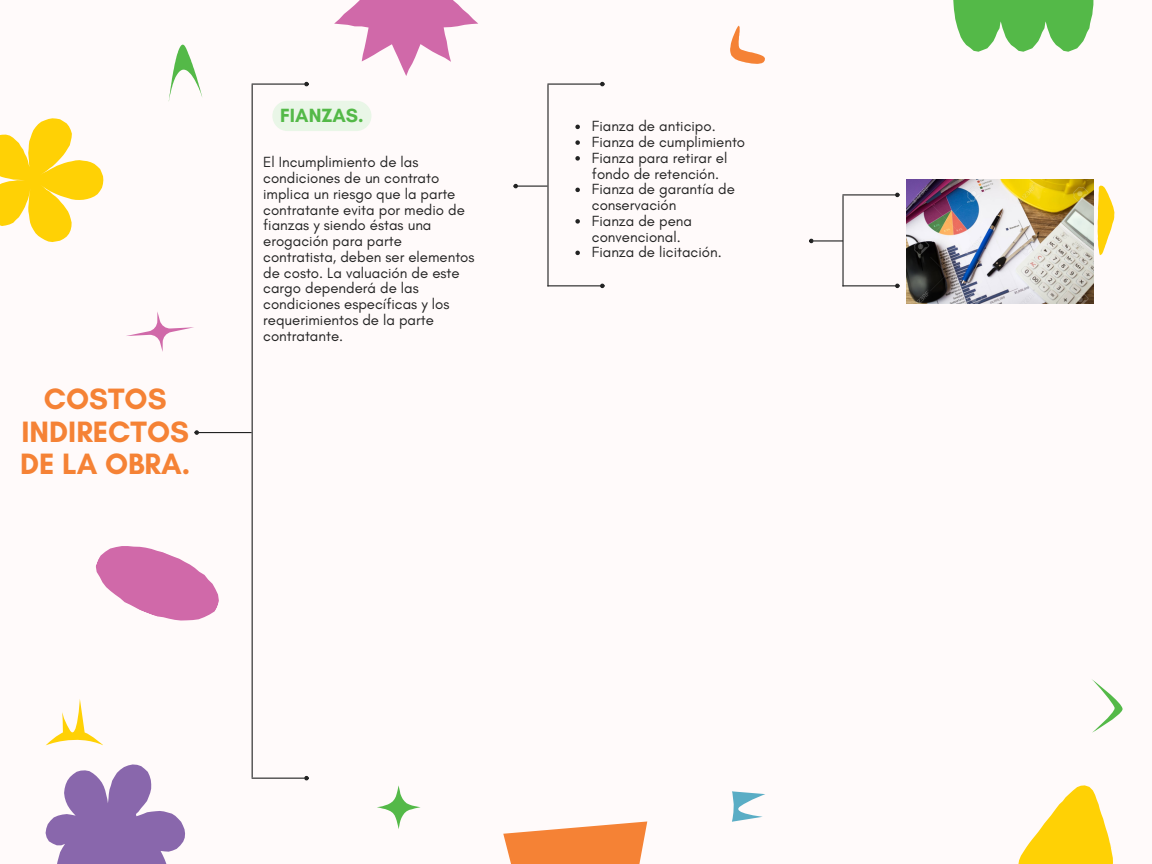
<style>
.page{position:relative;width:1152px;height:864px;background:#fffafa}
.page>*{position:absolute;margin:0;border:0;box-sizing:border-box;transform-origin:0 0}
.t1{font:700 30px/32.7px "Glacial Indifference";color:#f58235;text-align:center}
.t2{font:700 19.5px "Glacial Indifference";color:#54b948}
.t3{font:15px/15.8px "Glacial Indifference";color:#222}
</style>
<div class="page">
<hr style="left:252px;top:85px;width:1px;height:693px;background:#222">
<hr style="left:252px;top:84px;width:53px;height:1px;background:#222">
<svg style="left:304px;top:82px;width:5px;height:4px"></svg>
<hr style="left:252px;top:778px;width:53px;height:1px;background:#222">
<svg style="left:304px;top:776px;width:5px;height:4px"></svg>
<hr style="left:199px;top:432px;width:53px;height:1px;background:#222">
<svg style="left:194px;top:430px;width:5px;height:5px"></svg>
<hr style="left:547px;top:85px;width:2px;height:201px;background:#222">
<hr style="left:547px;top:84px;width:53px;height:1px;background:#222">
<svg style="left:600px;top:82px;width:5px;height:4px"></svg>
<hr style="left:547px;top:285px;width:53px;height:1px;background:#222">
<svg style="left:600px;top:284px;width:5px;height:4px"></svg>
<svg style="left:513px;top:184px;width:34px;height:4px"></svg>
<hr style="left:842px;top:195px;width:2px;height:91px;background:#222">
<hr style="left:842px;top:194px;width:53px;height:1px;background:#222">
<svg style="left:895px;top:193px;width:5px;height:4px"></svg>
<hr style="left:842px;top:285px;width:53px;height:1px;background:#222">
<svg style="left:895px;top:284px;width:5px;height:4px"></svg>
<hr style="left:813px;top:240px;width:30px;height:2px;background:#222">
<svg style="left:809px;top:239px;width:5px;height:4px"></svg>
<svg style="left:0;top:118px;width:103px;height:124px"></svg>
<svg style="left:46px;top:764px;width:139px;height:100px"></svg>
<svg style="left:953px;top:0;width:140px;height:52px"></svg>
<svg style="left:1018px;top:785px;width:95px;height:79px"></svg>
<svg style="left:95px;top:546px;width:124px;height:75px"></svg>
<svg style="left:126px;top:312px;width:68px;height:40px"></svg>
<svg style="left:334px;top:0;width:144px;height:76px"></svg>
<svg style="left:503px;top:821px;width:144px;height:43px"></svg>
<svg style="left:46px;top:699px;width:57px;height:46px"></svg>
<svg style="left:1092px;top:679px;width:31px;height:54px"></svg>
<svg style="left:1098px;top:186px;width:16px;height:69px"></svg>
<svg style="left:730px;top:26px;width:35px;height:38px"></svg>
<svg style="left:169px;top:45px;width:33px;height:55px"></svg>
<svg style="left:732px;top:791px;width:33px;height:31px"></svg>
<svg style="left:377px;top:785px;width:44px;height:44px"></svg>
<img style="left:907px;top:180px;width:187px;height:124px">
<div style="left:272px;top:101px;width:99px;height:30px;background:#e9f6e7;border-radius:15px"></div>
<svg style="left:575px;top:125px;width:5px;height:4px"></svg>
<svg style="left:575px;top:140px;width:5px;height:5px"></svg>
<svg style="left:575px;top:156px;width:5px;height:5px"></svg>
<svg style="left:575px;top:188px;width:5px;height:4px"></svg>
<svg style="left:575px;top:219px;width:5px;height:5px"></svg>
<svg style="left:575px;top:251px;width:5px;height:4px"></svg>
<p class="t1" style="left:20px;top:382px;width:171px">COSTOS<br>INDIRECTOS<br>DE LA OBRA.</p>
<p class="t2" style="left:280px;top:103px;width:85px">FIANZAS.</p>
<p class="t3" style="left:263px;top:154px;width:213px">El Incumplimiento de las condiciones de un contrato implica un riesgo que la parte contratante evita por medio de fianzas y siendo éstas una erogación para parte contratista, deben ser elementos de costo. La valuación de este cargo dependerá de las condiciones específicas y los requerimientos de la parte contratante.</p>
<h1 class="t3" style="left:592px;top:118px;width:125px">Fianza de anticipo.</h1>
<p class="t3" style="left:592px;top:134px;width:155px">Fianza de cumplimiento</p>
<p class="t3" style="left:592px;top:150px;width:137px">Fianza para retirar el fondo de retención.</p>
<p class="t3" style="left:592px;top:181px;width:144px">Fianza de garantía de conservación</p>
<p class="t3" style="left:592px;top:213px;width:102px">Fianza de pena convencional.</p>
<h2 class="t3" style="left:592px;top:244px;width:131px">Fianza de licitación.</h2>
</div>
